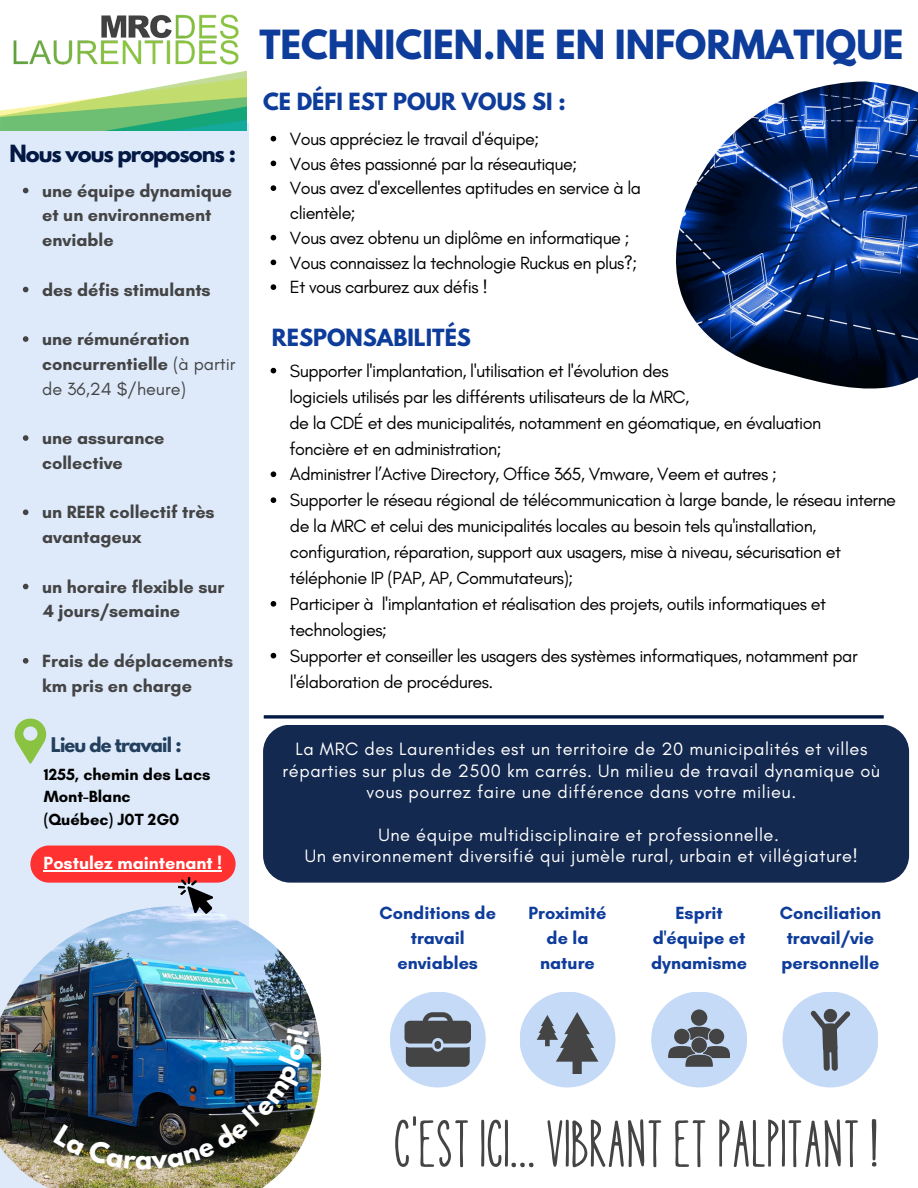
<style>
.page{position:relative;width:918px;height:1188px;background:#fff}
.page>*{position:absolute;margin:0;border:0;box-sizing:border-box;transform-origin:0 0}
.t1{font:70.05px "Handwrite";color:#444445}
.t2{font:700 35.55px "League Spartan";color:#0e3c9b}
.t3{font:700 25.05px "League Spartan";color:#fefffe}
.t4{font:700 21px "League Spartan";color:#0e3c9b}
.t5{font:700 21px "League Spartan";letter-spacing:-.045em;color:#031943}
.t6{font:18.3px/21.3px "Glacial Indifference";letter-spacing:.03em;color:#fff;text-align:center}
.t7{font:18px/26px "Glacial Indifference";letter-spacing:-.03em;color:#000}
.t8{font:700 18px/24.8px "Glacial Indifference";color:#444445}
.t9{font:700 18px/24.8px "Glacial Indifference";color:#0e3c9b;text-align:center}
.t10{font:700 18px "Glacial Indifference";color:#fefffe}
.t11{font:700 17.85px "League Spartan";letter-spacing:-.045em;color:#223f5d}
.t12{font:700 16.5px/22.5px "Glacial Indifference";color:#000}
.s1{font-weight:400}
</style>
<div class="page">
<div style="left:0;top:124px;width:249px;height:1064px;background:#deeafa"></div>
<img style="left:676px;top:81px;width:242px;height:308px">
<div style="left:263px;top:725px;width:646px;height:158px;background:#142950;border-radius:27px"></div>
<img style="left:0;top:14px;width:247px;height:117px">
<div style="left:783px;top:992px;width:95px;height:95px;background:#c4daf7;border-radius:50%"></div>
<svg style="left:810px;top:1008px;width:40px;height:63px"></svg>
<div style="left:651px;top:992px;width:96px;height:95px;background:#c4daf7;border-radius:50%"></div>
<div style="left:520px;top:992px;width:96px;height:95px;background:#c4daf7;border-radius:50%"></div>
<div style="left:390px;top:992px;width:96px;height:95px;background:#c4daf7;border-radius:50%"></div>
<svg style="left:537px;top:1012px;width:61px;height:62px"></svg>
<svg style="left:405px;top:1012px;width:66px;height:54px"></svg>
<div style="left:691px;top:1009px;width:16px;height:17px;background:#444445;border-radius:50%"></div>
<svg style="left:687px;top:1027px;width:24px;height:13px"></svg>
<div style="left:709px;top:1029px;width:15px;height:15px;background:#444445;border-radius:50%"></div>
<div style="left:674px;top:1029px;width:16px;height:15px;background:#444445;border-radius:50%"></div>
<div style="left:691px;top:1037px;width:16px;height:16px;background:#444445;border-radius:50%"></div>
<svg style="left:668px;top:1046px;width:62px;height:21px"></svg>
<svg style="left:264px;top:715px;width:620px;height:4px"></svg>
<img style="left:0;top:906px;width:321px;height:282px">
<svg style="left:271px;top:136px;width:5px;height:5px"></svg>
<svg style="left:271px;top:161px;width:5px;height:5px"></svg>
<svg style="left:271px;top:185px;width:5px;height:6px"></svg>
<svg style="left:271px;top:235px;width:5px;height:5px"></svg>
<svg style="left:271px;top:260px;width:5px;height:5px"></svg>
<svg style="left:271px;top:284px;width:5px;height:6px"></svg>
<svg style="left:23px;top:188px;width:5px;height:5px"></svg>
<svg style="left:23px;top:287px;width:5px;height:5px"></svg>
<svg style="left:23px;top:336px;width:5px;height:6px"></svg>
<svg style="left:23px;top:435px;width:5px;height:6px"></svg>
<svg style="left:23px;top:509px;width:5px;height:6px"></svg>
<svg style="left:23px;top:584px;width:5px;height:5px"></svg>
<svg style="left:23px;top:658px;width:5px;height:6px"></svg>
<svg style="left:271px;top:368px;width:5px;height:5px"></svg>
<svg style="left:271px;top:471px;width:5px;height:6px"></svg>
<svg style="left:271px;top:497px;width:5px;height:6px"></svg>
<svg style="left:271px;top:601px;width:5px;height:6px"></svg>
<svg style="left:271px;top:653px;width:5px;height:5px"></svg>
<div style="left:30px;top:846px;width:206px;height:37px;background:#ff3131;border-radius:19px"></div>
<hr style="left:44px;top:870px;width:178px;height:1px;background:#fefffe">
<svg style="left:178px;top:877px;width:36px;height:37px"></svg>
<svg style="left:15px;top:719px;width:31px;height:45px"></svg>
<img style="left:53px;top:1124px;width:83px;height:45px">
<img style="left:151px;top:1028px;width:159px;height:141px">
<p class="t5" style="left:9px;top:143px;width:228px">Nous vous proposons :</p>
<p class="t8" style="left:42px;top:178px;width:192px">une équipe dynamique et un environnement enviable</p>
<p class="t8" style="left:42px;top:277px;width:170px">des défis stimulants</p>
<p class="t8" style="left:42px;top:327px;width:195px">une rémunération concurrentielle <span class="s1">(à partir de 36,24 $/heure)</span></p>
<p class="t8" style="left:42px;top:426px;width:124px">une assurance collective</p>
<p class="t8" style="left:42px;top:500px;width:174px">un REER collectif très avantageux</p>
<p class="t8" style="left:42px;top:574px;width:184px">un horaire flexible sur</p>
<p class="t8" style="left:43px;top:599px;width:139px">4 jours/semaine</p>
<h4 class="t8" style="left:42px;top:648px;width:192px">Frais de déplacements km pris en charge</h4>
<p class="t11" style="left:51px;top:736px;width:132px">Lieu de travail :</p>
<p class="t12" style="left:44px;top:763px;width:168px">1255, chemin des Lacs<br>Mont-Blanc<br>(Québec) J0T 2G0</p>
<p class="t10" style="left:44px;top:852px;width:180px">Postulez maintenant !</p>
<p class="t2" style="left:259px;top:27px;width:646px">TECHNICIEN.NE EN INFORMATIQUE</p>
<p class="t4" style="left:263px;top:91px;width:304px">CE DÉFI EST POUR VOUS SI :</p>
<p class="t7" style="left:290px;top:126px;width:251px">Vous appréciez le travail d'équipe;</p>
<p class="t7" style="left:290px;top:150px;width:289px">Vous êtes passionné par la réseautique;</p>
<p class="t7" style="left:290px;top:176px;width:353px;line-height:24.8px">Vous avez d'excellentes aptitudes en service à la clientèle;</p>
<h6 class="t7" style="left:290px;top:225px;width:341px">Vous avez obtenu un diplôme en informatique ;</h6>
<p class="t7" style="left:290px;top:249px;width:349px">Vous connaissez la technologie Ruckus en plus?;</p>
<p class="t7" style="left:290px;top:274px;width:199px">Et vous carburez aux défis !</p>
<p class="t4" style="left:272px;top:327px;width:201px">RESPONSABILITÉS</p>
<p class="t7" style="left:290px;top:358px;width:380px">Supporter l'implantation, l'utilisation et l'évolution des</p>
<p class="t7" style="left:290px;top:383px;width:401px">logiciels utilisés par les différents utilisateurs de la MRC,</p>
<p class="t7" style="left:290px;top:409px;width:533px">de la CDÉ et des municipalités, notamment en géomatique, en évaluation</p>
<p class="t7" style="left:290px;top:435px;width:213px">foncière et en administration;</p>
<p class="t7" style="left:290px;top:461px;width:489px">Administrer l’Active Directory, Office 365, Vmware, Veem et autres ;</p>
<p class="t7" style="left:290px;top:487px;width:608px">Supporter le réseau régional de télécommunication à large bande, le réseau interne de la MRC et celui des municipalités locales au besoin tels qu'installation, configuration, réparation, support aux usagers, mise à niveau, sécurisation et téléphonie IP (PAP, AP, Commutateurs);</p>
<p class="t7" style="left:290px;top:591px;width:538px">Participer à l'implantation et réalisation des projets, outils informatiques et technologies;</p>
<p class="t7" style="left:290px;top:643px;width:569px">Supporter et conseiller les usagers des systèmes informatiques, notamment par l'élaboration de procédures.</p>
<p class="t6" style="left:283px;top:738px;width:599px">La MRC des Laurentides est un territoire de 20 municipalités et villes réparties sur plus de 2500 km carrés. Un milieu de travail dynamique où vous pourrez faire une différence dans votre milieu.</p>
<h4 class="t6" style="left:378px;top:824px;width:402px">Une équipe multidisciplinaire et professionnelle.</h4>
<h5 class="t6" style="left:305px;top:845px;width:555px">Un environnement diversifié qui jumèle rural, urbain et villégiature!</h5>
<p class="t9" style="left:380px;top:900px;width:118px">Conditions de travail enviables</p>
<h6 class="t9" style="left:529px;top:900px;width:79px">Proximité de la nature</h6>
<h6 class="t9" style="left:651px;top:900px;width:97px">Esprit d'équipe et dynamisme</h6>
<h6 class="t9" style="left:780px;top:900px;width:103px;text-align:left">Conciliation travail/vie personnelle</h6>
<p class="t3" style="left:135px;top:1147px;width:19px">a</p>
<p class="t1" style="left:393px;top:1111px;width:487px">C'EST ICI... VIBRANT ET PALPITANT !</p>
</div>
